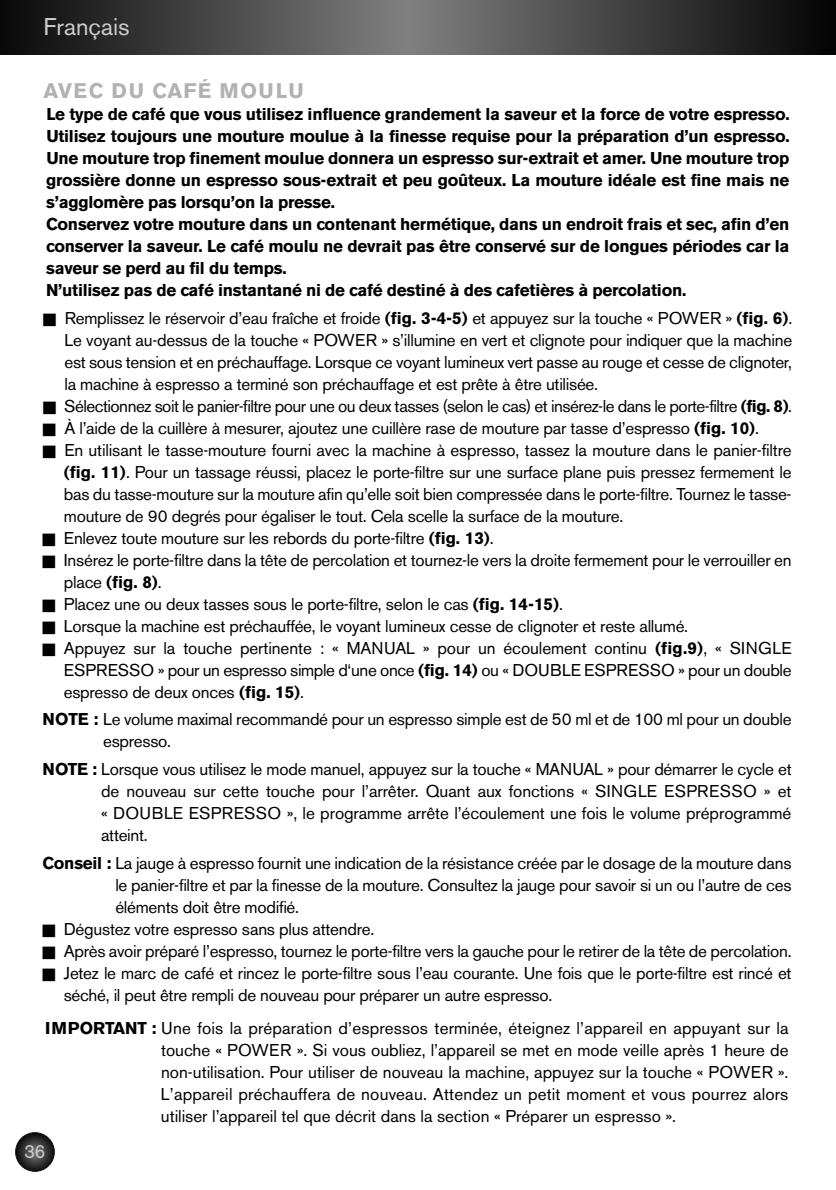
<style>
.page{position:relative;width:836px;height:1190px;background:#fff}
.page>*{position:absolute;margin:0;border:0;box-sizing:border-box;transform-origin:0 0}
.t1{font:24px "Akzidenz Grotesk BE";color:#ccc}
.t2{font:700 21px "Akzidenz Grotesk BE";letter-spacing:.06em;color:#b2b2b2}
.t3{font:19px "Akzidenz Grotesk BE";color:#ccc;scale:.95 1}
.t4{font:17px/22px "Akzidenz Grotesk BE";letter-spacing:-.015em;color:#000;text-align:justify}
.t5{font:700 17px/22px "Akzidenz Grotesk BE";letter-spacing:-.015em;color:#000}
.s1{font-weight:700}
</style>
<div class="page">
<svg style="left:0;top:0;width:835px;height:55px;background:#424242"></svg>
<svg style="left:16px;top:1133px;width:38px;height:38px"></svg>
<div style="left:15px;top:1132px;width:40px;height:40px;border:2px solid #000;border-radius:50%"></div>
<h1 class="t1" style="left:43px;top:18px;width:87px">Français</h1>
<p class="t2" style="left:43px;top:82px;width:262px">AVEC DU CAFÉ MOULU</p>
<p class="t5" style="left:46px;top:104px;width:744px">Le type de café que vous utilisez influence grandement la saveur et la force de votre espresso.<br>Utilisez toujours une mouture moulue à la finesse requise pour la préparation d’un espresso.<br>Une mouture trop finement moulue donnera un espresso sur-extrait et amer. Une mouture trop grossière donne un espresso sous-extrait et peu goûteux. La mouture idéale est fine mais ne s’agglomère pas lorsqu’on la presse.<br>Conservez votre mouture dans un contenant hermétique, dans un endroit frais et sec, afin d’en conserver la saveur. Le café moulu ne devrait pas être conservé sur de longues périodes car la saveur se perd au fil du temps.<br>N’utilisez pas de café instantané ni de café destiné à des cafetières à percolation.</p>
<p class="t4" style="left:64px;top:309px;width:729px;text-indent:-21px">■ Remplissez le réservoir d’eau fraîche et froide <span class="s1">(fig. 3-4-5)</span> et appuyez sur la touche « POWER » <span class="s1">(fig. 6)</span>.<br>Le voyant au-dessus de la touche « POWER » s’illumine en vert et clignote pour indiquer que la machine est sous tension et en préchauffage. Lorsque ce voyant lumineux vert passe au rouge et cesse de clignoter, la machine à espresso a terminé son préchauffage et est prête à être utilisée.</p>
<p class="t4" style="left:43px;top:397px;width:750px">■ Sélectionnez soit le panier-filtre pour une ou deux tasses (selon le cas) et insérez-le dans le porte-filtre <span class="s1">(fig. 8)</span>.</p>
<p class="t4" style="left:43px;top:419px;width:717px">■ À l’aide de la cuillère à mesurer, ajoutez une cuillère rase de mouture par tasse d’espresso <span class="s1">(fig. 10)</span>.</p>
<p class="t4" style="left:64px;top:441px;width:729px;text-indent:-21px">■ En utilisant le tasse-mouture fourni avec la machine à espresso, tassez la mouture dans le panier-filtre <span class="s1">(fig. 11)</span>. Pour un tassage réussi, placez le porte-filtre sur une surface plane puis pressez fermement le bas du tasse-mouture sur la mouture afin qu’elle soit bien compressée dans le porte-filtre. Tournez le tasse&shy;mouture de 90 degrés pour égaliser le tout. Cela scelle la surface de la mouture.</p>
<p class="t4" style="left:43px;top:529px;width:452px">■ Enlevez toute mouture sur les rebords du porte-filtre <span class="s1">(fig. 13)</span>.</p>
<p class="t4" style="left:64px;top:551px;width:729px;text-indent:-21px">■ Insérez le porte-filtre dans la tête de percolation et tournez-le vers la droite fermement pour le verrouiller en place <span class="s1">(fig. 8)</span>.</p>
<p class="t4" style="left:43px;top:595px;width:522px">■ Placez une ou deux tasses sous le porte-filtre, selon le cas <span class="s1">(fig. 14-15)</span>.</p>
<p class="t4" style="left:43px;top:617px;width:647px">■ Lorsque la machine est préchauffée, le voyant lumineux cesse de clignoter et reste allumé.</p>
<p class="t4" style="left:64px;top:639px;width:729px;text-indent:-21px">■ Appuyez sur la touche pertinente : « MANUAL » pour un écoulement continu <span class="s1">(fig.9)</span>, « SINGLE ESPRESSO » pour un espresso simple d‘une once <span class="s1">(fig. 14)</span> ou « DOUBLE ESPRESSO » pour un double espresso de deux onces <span class="s1">(fig. 15)</span>.</p>
<p class="t4" style="left:103px;top:710px;width:689px;text-indent:-61px"><span class="s1">NOTE :</span> Le volume maximal recommandé pour un espresso simple est de 50 ml et de 100 ml pour un double espresso.</p>
<p class="t4" style="left:101px;top:760px;width:692px;text-indent:-58px"><span class="s1">NOTE :</span> Lorsque vous utilisez le mode manuel, appuyez sur la touche « MANUAL » pour démarrer le cycle et de nouveau sur cette touche pour l’arrêter. Quant aux fonctions « SINGLE ESPRESSO » et « DOUBLE ESPRESSO », le programme arrête l’écoulement une fois le volume préprogrammé atteint.</p>
<p class="t4" style="left:115px;top:854px;width:677px;text-indent:-73px"><span class="s1">Conseil :</span> La jauge à espresso fournit une indication de la résistance créée par le dosage de la mouture dans le panier-filtre et par la finesse de la mouture. Consultez la jauge pour savoir si un ou l’autre de ces éléments doit être modifié.</p>
<p class="t4" style="left:42px;top:920px;width:333px">■ Dégustez votre espresso sans plus attendre.</p>
<p class="t4" style="left:42px;top:942px;width:750px">■ Après avoir préparé l’espresso, tournez le porte-filtre vers la gauche pour le retirer de la tête de percolation.</p>
<p class="t4" style="left:64px;top:964px;width:729px;text-indent:-21px">■ Jetez le marc de café et rincez le porte-filtre sous l’eau courante. Une fois que le porte-filtre est rincé et séché, il peut être rempli de nouveau pour préparer un autre espresso.</p>
<p class="t4" style="left:161px;top:1019px;width:629px;text-indent:-115px"><span class="s1">IMPORTANT :</span> Une fois la préparation d’espressos terminée, éteignez l’appareil en appuyant sur la touche « POWER ». Si vous oubliez, l’appareil se met en mode veille après 1 heure de non-utilisation. Pour utiliser de nouveau la machine, appuyez sur la touche « POWER ».<br>L’appareil préchauffera de nouveau. Attendez un petit moment et vous pourrez alors utiliser l’appareil tel que décrit dans la section « Préparer un espresso ».</p>
<p class="t3" style="left:25px;top:1144px;width:23px">36</p>
</div>
